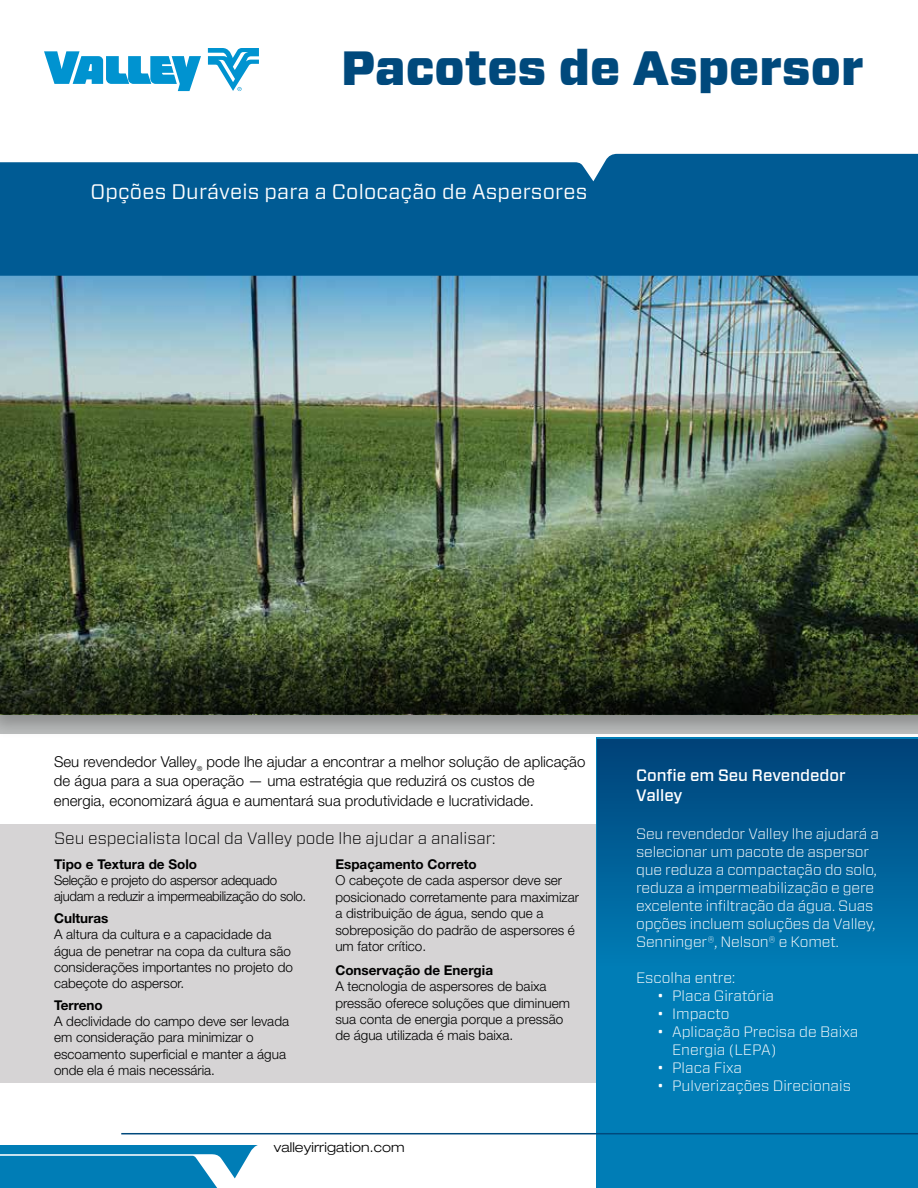
<style>
.page{position:relative;width:918px;height:1188px;background:#fff}
.page>*{position:absolute;margin:0;border:0;box-sizing:border-box;transform-origin:0 0}
.t1{font:900 48px "Forza";color:#00497c}
.t2{font:21px "Forza";letter-spacing:.01em;color:#fff}
.t3{font:300 16.5px "Forza";color:#000}
.t4{font:500 16.5px/19.8px "Forza";color:#fff}
.t5{font:300 15px/18px "Forza";letter-spacing:-.01em;color:#fff}
.t6{font:300 15px/19.5px "Helvetica Neue LT Pro";color:#000}
.t7{font:300 13.5px/16.5px "Helvetica Neue LT Pro";color:#000}
.t8{font:300 13.5px/16.2px "Helvetica Neue LT Pro";letter-spacing:-.02em;color:#000}
.t9{font:700 13.5px "Helvetica Neue LT Pro";color:#000}
.t10{font:300 expanded 13.5px "Helvetica Neue LT Pro";letter-spacing:.01em;color:#000}
</style>
<div class="page">
<div style="left:0;top:824px;width:597px;height:258px;background:#d6d4d5"></div>
<svg style="left:0;top:1144px;width:597px;height:44px"></svg>
<div style="left:597px;top:738px;width:321px;height:450px;background:#007db6"></div>
<div style="left:597px;top:739px;width:321px;height:227px;background:linear-gradient(to bottom,#004178,#007cb5)"></div>
<div style="left:0;top:268px;width:918px;height:471px;background:#000;opacity:.26"></div>
<img style="left:0;top:276px;width:918px;height:352px">
<svg style="left:0;top:628px;width:918px;height:86px;background:#29331b"></svg>
<svg style="left:208px;top:48px;width:51px;height:43px"></svg>
<svg style="left:44px;top:51px;width:157px;height:40px"></svg>
<div style="left:0;top:154px;width:918px;height:122px;background:#005b94"></div>
<hr style="left:121px;top:1133px;width:797px;height:1px;background:#00497c">
<h1 class="t1" style="left:341px;top:36px;width:524px">Pacotes de Aspersor</h1>
<h2 class="t2" style="left:90px;top:178px;width:498px">Opções Duráveis para a Colocação de Aspersores</h2>
<p class="t6" style="left:54px;top:751px;width:533px">Seu revendedor Valley<sub>®</sub> pode lhe ajudar a encontrar a melhor solução de aplicação de água para a sua operação — uma estratégia que reduzirá os custos de energia, economizará água e aumentará sua produtividade e lucratividade.</p>
<p class="t3" style="left:54px;top:827px;width:443px">Seu especialista local da Valley pode lhe ajudar a analisar:</p>
<p class="t9" style="left:54px;top:855px;width:145px">Tipo e Textura de Solo</p>
<p class="t8" style="left:54px;top:872px;width:254px">Seleção e projeto do aspersor adequado ajudam a reduzir a impermeabilização do solo.</p>
<p class="t9" style="left:54px;top:910px;width:56px">Culturas</p>
<p class="t7" style="left:54px;top:926px;width:241px">A altura da cultura e a capacidade da água de penetrar na copa da cultura são considerações importantes no projeto do cabeçote do aspersor.</p>
<p class="t9" style="left:54px;top:997px;width:50px">Terreno</p>
<p class="t7" style="left:54px;top:1013px;width:237px">A declividade do campo deve ser levada em consideração para minimizar o escoamento superficial e manter a água onde ela é mais necessária.</p>
<p class="t9" style="left:335px;top:855px;width:143px">Espaçamento Correto</p>
<p class="t7" style="left:335px;top:872px;width:245px">O cabeçote de cada aspersor deve ser posicionado corretamente para maximizar a distribuição de água, sendo que a sobreposição do padrão de aspersores é um fator crítico.</p>
<p class="t9" style="left:335px;top:961px;width:159px">Conservação de Energia</p>
<p class="t7" style="left:335px;top:978px;width:236px">A tecnologia de aspersores de baixa pressão oferece soluções que diminuem sua conta de energia porque a pressão de água utilizada é mais baixa.</p>
<p class="t10" style="left:274px;top:1139px;width:133px">valleyirrigation.com</p>
<p class="t4" style="left:636px;top:766px;width:211px">Confie em Seu Revendedor<br>Valley</p>
<p class="t5" style="left:636px;top:824px;width:245px">Seu revendedor Valley lhe ajudará a selecionar um pacote de aspersor que reduza a compactação do solo, reduza a impermeabilização e gere excelente infiltração da água. Suas opções incluem soluções da Valley, Senninger®, Nelson® e Komet.</p>
<p class="t5" style="left:636px;top:968px;width:101px">Escolha entre:</p>
<p class="t5" style="left:657px;top:986px;width:118px">• Placa Giratória</p>
<p class="t5" style="left:657px;top:1004px;width:74px">• Impacto</p>
<p class="t5" style="left:672px;top:1022px;width:188px;text-indent:-15px">• Aplicação Precisa de Baixa<br>Energia (LEPA)</p>
<p class="t5" style="left:657px;top:1058px;width:86px">• Placa Fixa</p>
<p class="t5" style="left:657px;top:1076px;width:195px">• Pulverizações Direcionais</p>
</div>
